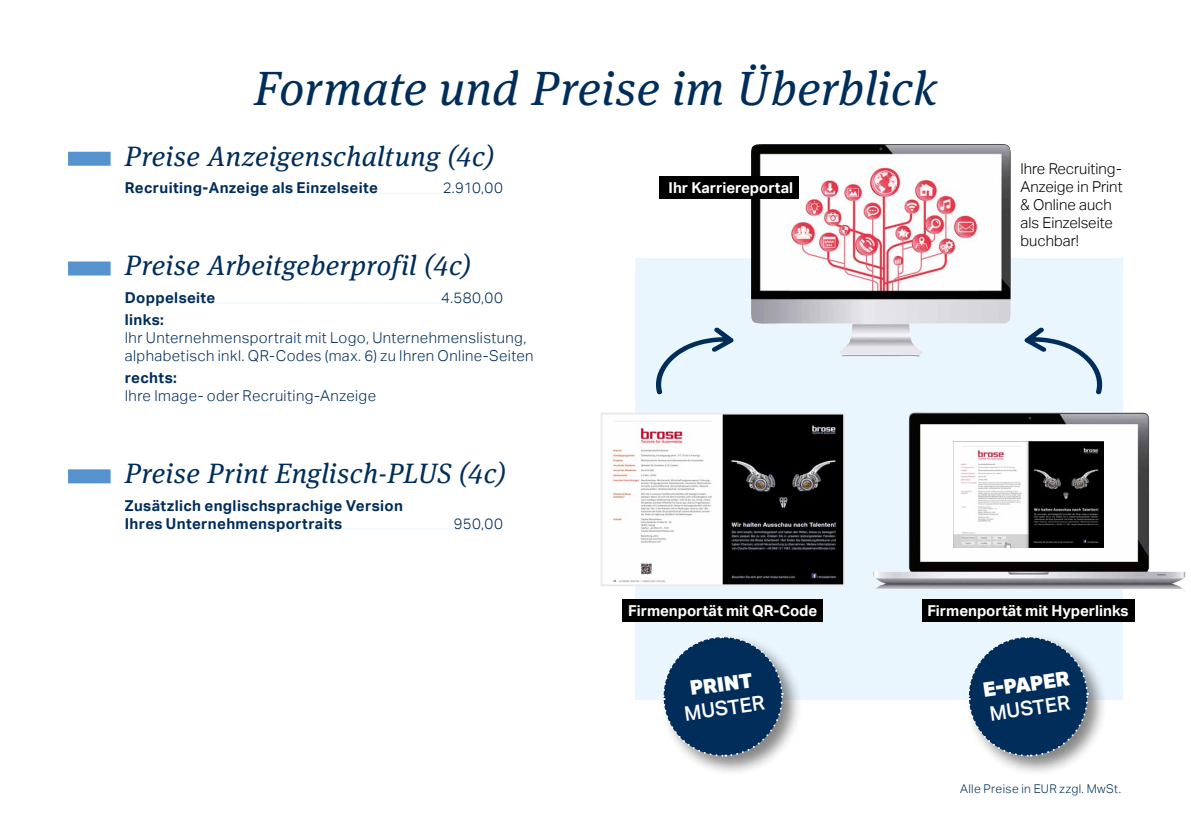
<style>
.page{position:relative;width:1191px;height:840px;background:#fff}
.page>*{position:absolute;margin:0;border:0;box-sizing:border-box;transform-origin:0 0}
.t1{font:italic 48px "Meta Serif OT";letter-spacing:.01em;color:#002d5a}
.t2{font:italic 28px "Meta Serif OT";letter-spacing:.015em;color:#002d5a}
.t3{font:900 20px "Aktiv Grotesk";color:#fff}
.t4{font:500 20px "Aktiv Grotesk";color:#fff}
.t5{font:300 15px/18px "Aktiv Grotesk";letter-spacing:.025em;color:#002d5a}
.t6{font:700 15px/18px "Aktiv Grotesk";letter-spacing:.025em;color:#002d5a}
.t7{font:700 15px "Aktiv Grotesk";color:#fff}
.t8{font:300 15px/18px "Aktiv Grotesk";color:#000}
.t9{font:300 12px "Aktiv Grotesk";letter-spacing:.035em;color:#002d5a}
</style>
<div class="page">
<hr style="left:378px;top:193px;width:65px;height:1px;background:#eaf6fe">
<hr style="left:215px;top:302px;width:226px;height:1px;background:#eaf6fe">
<hr style="left:342px;top:528px;width:112px;height:1px;background:#eaf6fe">
<div style="left:68px;top:152px;width:43px;height:14px;background:#5692ce"></div>
<div style="left:68px;top:261px;width:43px;height:14px;background:#5692ce"></div>
<div style="left:68px;top:469px;width:43px;height:14px;background:#5692ce"></div>
<div style="left:635px;top:259px;width:488px;height:440px;background:#eaf6fe"></div>
<img style="left:750px;top:144px;width:261px;height:213px">
<div style="left:659px;top:176px;width:139px;height:22px;background:#000"></div>
<svg style="left:656px;top:327px;width:77px;height:67px"></svg>
<svg style="left:1024px;top:327px;width:79px;height:67px"></svg>
<div style="left:622px;top:599px;width:201px;height:22px;background:#000"></div>
<img style="left:610px;top:415px;width:232px;height:168px">
<div style="left:600px;top:412px;width:245px;height:174px;border:2px solid #eaeaea"></div>
<div style="left:659px;top:632px;width:144px;height:144px;background:#000;opacity:.48"></div>
<svg style="left:661px;top:635px;width:123px;height:122px"></svg>
<div style="left:922px;top:599px;width:212px;height:22px;background:#000"></div>
<img style="left:873px;top:412px;width:312px;height:180px">
<img style="left:953px;top:441px;width:150px;height:106px">
<div style="left:965px;top:632px;width:143px;height:144px;background:#000;opacity:.48"></div>
<svg style="left:967px;top:635px;width:122px;height:122px"></svg>
<h1 class="t1" style="left:254px;top:58px;width:684px">Formate und Preise im Überblick</h1>
<h2 class="t2" style="left:125px;top:138px;width:371px">Preise Anzeigenschaltung (4c)</h2>
<p class="t6" style="left:125px;top:179px;width:255px">Recruiting-Anzeige als Einzelseite</p>
<p class="t5" style="left:443px;top:179px;width:62px">2.910,00</p>
<p class="t7" style="left:668px;top:179px;width:126px">Ihr Karriereportal</p>
<h2 class="t2" style="left:125px;top:248px;width:347px">Preise Arbeitgeberprofil (4c)</h2>
<p class="t6" style="left:125px;top:288px;width:92px">Doppelseite</p>
<p class="t5" style="left:441px;top:288px;width:63px">4.580,00</p>
<p class="t6" style="left:125px;top:310px;width:41px">links:</p>
<p class="t5" style="left:125px;top:328px;width:410px">Ihr Unternehmensportrait mit Logo, Unternehmenslistung, alphabetisch inkl. QR-Codes (max. 6) zu Ihren Online-Seiten</p>
<p class="t6" style="left:125px;top:368px;width:54px">rechts:</p>
<p class="t5" style="left:125px;top:386px;width:253px">Ihre Image- oder Recruiting-Anzeige</p>
<h2 class="t2" style="left:125px;top:455px;width:382px">Preise Print Englisch-PLUS (4c)</h2>
<p class="t6" style="left:125px;top:496px;width:280px">Zusätzlich englischsprachige Version<br>Ihres Unternehmensportraits</p>
<p class="t5" style="left:454px;top:514px;width:50px">950,00</p>
<p class="t8" style="left:1020px;top:159px;width:104px">Ihre Recruiting-<br>Anzeige in Print &amp; Online auch als Einzelseite buchbar!</p>
<p class="t7" style="left:628px;top:601px;width:191px">Firmenportät mit QR-Code</p>
<h3 class="t3" style="left:688px;top:675px;width:64px;rotate:-8deg">PRINT</h3>
<h3 class="t4" style="left:683px;top:702px;width:82px;rotate:-8deg">MUSTER</h3>
<p class="t7" style="left:927px;top:601px;width:203px">Firmenportät mit Hyperlinks</p>
<h3 class="t3" style="left:981px;top:676px;width:89px;rotate:-8deg">E-PAPER</h3>
<h3 class="t4" style="left:988px;top:702px;width:82px;rotate:-8deg">MUSTER</h3>
<p class="t9" style="left:960px;top:781px;width:163px">Alle Preise in EUR zzgl. MwSt.</p>
</div>
